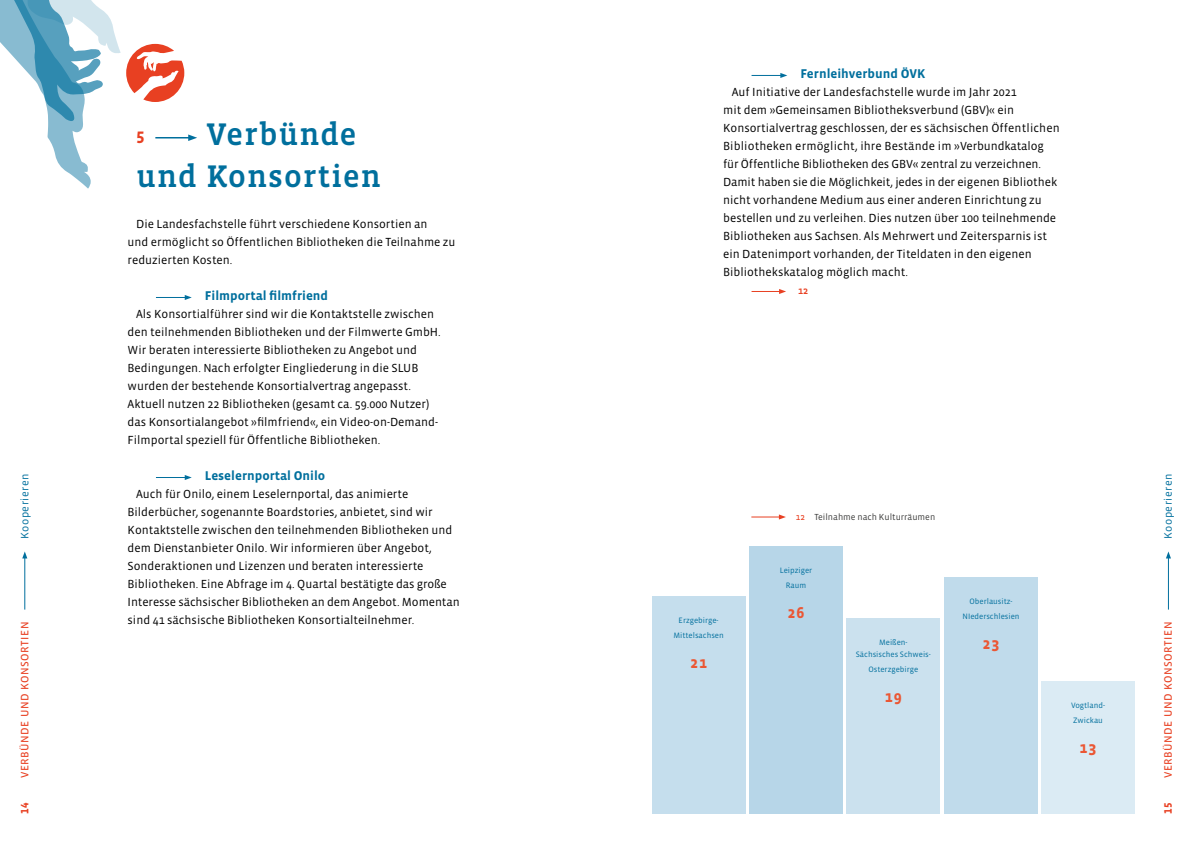
<style>
.page{position:relative;width:1191px;height:842px;background:#fff}
.page>*{position:absolute;margin:0;border:0;box-sizing:border-box;transform-origin:0 0}
.t1{font:500 32px/42px "Vista Slab OT";letter-spacing:.03em;color:#006f9d}
.t2{font:700 17px "Vista Sans OT";color:#e84022}
.t3{font:700 16px "Vista Sans OT";letter-spacing:.05em;color:#eb5734}
.t4{font:700 13px "Vista Sans OT";color:#006f9d}
.t5{font:12px/18px "Vista Sans OT";color:#000}
.t6{font:11px "Vista Sans OT";letter-spacing:.05em;color:#e84022}
.t7{font:11px "Vista Sans OT";letter-spacing:.05em;color:#006f9d}
.t8{font:700 11px "Vista Sans OT";color:#e84022}
.t9{font:500 10px "Vista Slab OT";color:#e84022}
.t10{font:9px "Vista Sans OT";color:#3b3b3a}
.t11{font:8px/14.5px "Vista Sans OT";color:#006f9d;text-align:center}
.s1{font-family:"Vista Slab OT";color:#e84022}
</style>
<div class="page">
<hr style="left:1168px;top:557px;width:1px;height:53px;background:#006f9d">
<svg style="left:1166px;top:551px;width:5px;height:7px"></svg>
<hr style="left:751px;top:75px;width:31px;height:1px;background:#006f9d">
<svg style="left:780px;top:73px;width:7px;height:5px"></svg>
<svg style="left:751px;top:289px;width:35px;height:5px"></svg>
<hr style="left:24px;top:557px;width:1px;height:53px;background:#006f9d">
<svg style="left:22px;top:551px;width:5px;height:7px"></svg>
<svg style="left:751px;top:514px;width:35px;height:5px"></svg>
<div style="left:749px;top:546px;width:93px;height:268px;background:#b7d6e8"></div>
<div style="left:652px;top:596px;width:93px;height:218px;background:#c5deed"></div>
<div style="left:846px;top:618px;width:94px;height:196px;background:#cbe1ee"></div>
<div style="left:944px;top:577px;width:93px;height:237px;background:#c0dbeb"></div>
<div style="left:1041px;top:681px;width:93px;height:133px;background:#dbebf4"></div>
<hr style="left:156px;top:297px;width:30px;height:1px;background:#006f9d">
<svg style="left:185px;top:295px;width:7px;height:5px"></svg>
<hr style="left:156px;top:477px;width:30px;height:1px;background:#006f9d">
<svg style="left:185px;top:475px;width:7px;height:5px"></svg>
<svg style="left:0;top:0;width:197px;height:189px"></svg>
<p class="t7" style="left:19px;top:539px;width:68px;rotate:-90deg">Kooperieren</p>
<p class="t6" style="left:19px;top:778px;width:158px;rotate:-90deg">VERBÜNDE UND KONSORTIEN</p>
<p class="t8" style="left:19px;top:814px;width:13px;rotate:-90deg">14</p>
<h1 class="t1" style="left:136px;top:114px;width:246px;text-indent:71px">Verbünde und Konsortien</h1>
<p class="t5" style="left:128px;top:215px;width:329px;text-indent:9px">Die Landesfachstelle führt verschiedene Konsortien an<br>und ermöglicht so Öffentlichen Bibliotheken die Teilnahme zu reduzierten Kosten.</p>
<p class="t4" style="left:205px;top:289px;width:125px">Filmportal filmfriend</p>
<p class="t5" style="left:128px;top:305px;width:315px;text-indent:9px">Als Konsortialführer sind wir die Kontaktstelle zwischen den teilnehmenden Bibliotheken und der Filmwerte GmbH.<br>Wir beraten interessierte Bibliotheken zu Angebot und Bedingungen. Nach erfolgter Eingliederung in die SLUB wurden der bestehende Konsortialvertrag angepasst.<br>Aktuell nutzen 22 Bibliotheken (gesamt ca. 59.000 Nutzer) das Konsortialangebot »filmfriend«, ein Video-on-Demand-Filmportal speziell für Öffentliche Bibliotheken.</p>
<p class="t4" style="left:205px;top:469px;width:122px">Leselernportal Onilo</p>
<p class="t5" style="left:128px;top:485px;width:334px;text-indent:9px">Auch für Onilo, einem Leselernportal, das animierte Bilderbücher, sogenannte Boardstories, anbietet, sind wir Kontaktstelle zwischen den teilnehmenden Bibliotheken und dem Dienstanbieter Onilo. Wir informieren über Angebot, Sonderaktionen und Lizenzen und beraten interessierte Bibliotheken. Eine Abfrage im 4. Quartal bestätigte das große Interesse sächsischer Bibliotheken an dem Angebot. Momentan sind 41 sächsische Bibliotheken Konsortialteilnehmer.</p>
<h2 class="t2" style="left:136px;top:129px;width:10px">5</h2>
<p class="t4" style="left:800px;top:67px;width:127px">Fernleihverbund ÖVK</p>
<p class="t5" style="left:723px;top:83px;width:338px;text-indent:9px">Auf Initiative der Landesfachstelle wurde im Jahr 2021<br>mit dem »Gemeinsamen Bibliotheksverbund (GBV)« ein Konsortialvertrag geschlossen, der es sächsischen Öffentlichen Bibliotheken ermöglicht, ihre Bestände im »Verbundkatalog für Öffentliche Bibliotheken des GBV« zentral zu verzeichnen.<br>Damit haben sie die Möglichkeit, jedes in der eigenen Bibliothek nicht vorhandene Medium aus einer anderen Einrichtung zu bestellen und zu verleihen. Dies nutzen über 100 teilnehmende Bibliotheken aus Sachsen. Als Mehrwert und Zeitersparnis ist ein Datenimport vorhanden, der Titeldaten in den eigenen Bibliothekskatalog möglich macht.</p>
<p class="t9" style="left:798px;top:286px;width:11px">12</p>
<p class="t11" style="left:673px;top:614px;width:52px">Erzgebirge-<br>Mittelsachsen</p>
<h3 class="t3" style="left:690px;top:655px;width:18px">21</h3>
<p class="t10" style="left:796px;top:512px;width:141px"><span class="s1">12</span> Teilnahme nach Kulturräumen</p>
<p class="t11" style="left:780px;top:564px;width:34px">Leipziger<br>Raum</p>
<h3 class="t3" style="left:787px;top:605px;width:18px">26</h3>
<p class="t11" style="left:855px;top:637px;width:77px;line-height:12px">Meißen-<br>Sächsisches Schweis-</p>
<p class="t11" style="left:868px;top:662px;width:51px">Osterzgebirge</p>
<h3 class="t3" style="left:885px;top:689px;width:18px">19</h3>
<p class="t11" style="left:962px;top:594px;width:58px">Oberlausitz-<br>NIederschlesien</p>
<h3 class="t3" style="left:982px;top:636px;width:18px">23</h3>
<p class="t11" style="left:1071px;top:698px;width:36px;text-align:left">Vogtland-<br>Zwickau</p>
<h3 class="t3" style="left:1079px;top:739px;width:18px">13</h3>
<p class="t7" style="left:1162px;top:539px;width:68px;rotate:-90deg">Kooperieren</p>
<p class="t6" style="left:1162px;top:778px;width:158px;rotate:-90deg">VERBÜNDE UND KONSORTIEN</p>
<p class="t8" style="left:1162px;top:814px;width:13px;rotate:-90deg">15</p>
</div>
